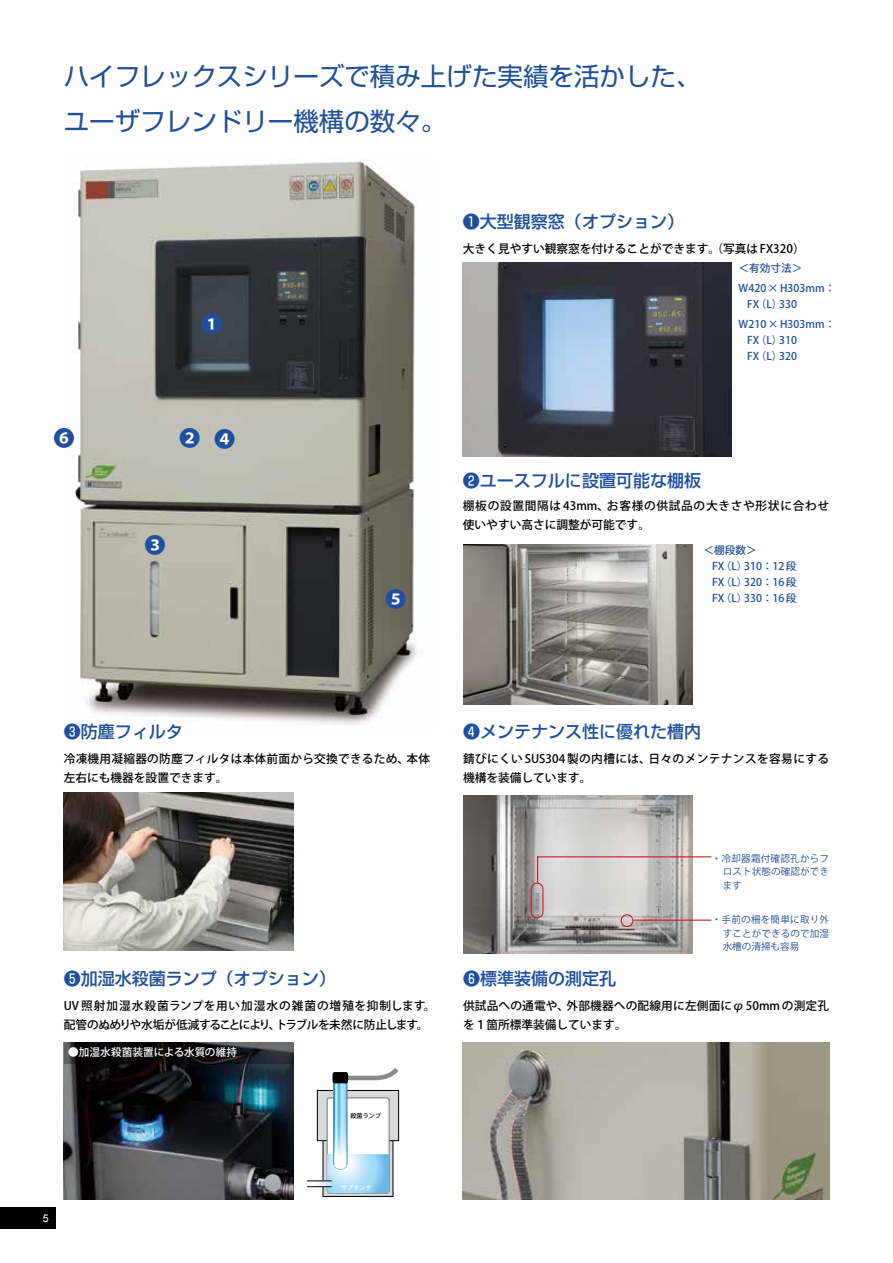
<style>
.page{position:relative;width:893px;height:1263px;background:#fff}
.page>*{position:absolute;margin:0;border:0;box-sizing:border-box;transform-origin:0 0}
.t1{font:25.5px/44.7px "Shin Go Pro";color:#1e5199}
.t2{font:500 21.3px "Koz Go Pr 6 N";color:#1d50a2}
.t3{font:500 16.95px "Shin Go Pro";color:#1d50a2}
.t4{font:500 16.95px "Shin Go Pro";color:#1e5199}
.t5{font:500 11.7px/19.2px "Koz Go Pr 6 N";letter-spacing:.015em;color:#000}
.t6{font:500 11.7px/19.2px "Koz Go Pr 6 N";letter-spacing:.06em;color:#000}
.t7{font:500 11.7px/19.2px "Koz Go Pr 6 N";letter-spacing:.035em;color:#000}
.t8{font:500 10.65px/15.9px "Koz Go Pr 6 N";color:#1e5199}
.t9{font:500 10.65px "Koz Go Pr 6 N";color:#fff}
.t10{font:10.65px "Arial";color:#fff}
.t11{font:9.6px/13.8px "Koz Go Pr 6 N";letter-spacing:.015em;color:#1e5199;text-align:justify}
.t12{font:500 6.15px "Koz Go Pro";color:#000}
.t13{font:500 6.15px "Koz Go Pro";color:#fff}
.s1{color:#1e5199}
</style>
<div class="page">
<div style="left:0;top:1208px;width:55px;height:21px;background:#000"></div>
<img style="left:72px;top:159px;width:345px;height:567px">
<img style="left:463px;top:262px;width:269px;height:195px">
<img style="left:463px;top:544px;width:229px;height:160px">
<img style="left:64px;top:793px;width:229px;height:157px">
<img style="left:463px;top:796px;width:230px;height:157px">
<div style="left:203px;top:315px;width:17px;height:17px;background:#fff;border-radius:50%"></div>
<div style="left:146px;top:536px;width:17px;height:17px;background:#fff;border-radius:50%"></div>
<div style="left:387px;top:591px;width:17px;height:17px;background:#fff;border-radius:50%"></div>
<div style="left:216px;top:430px;width:17px;height:17px;background:#fff;border-radius:50%"></div>
<div style="left:181px;top:429px;width:17px;height:17px;background:#fff;border-radius:50%"></div>
<img style="left:463px;top:1042px;width:366px;height:157px">
<div style="left:531px;top:882px;width:12px;height:36px;border:1px solid #d0121b;border-radius:6px"></div>
<div style="left:621px;top:914px;width:12px;height:13px;border:1px solid #d0121b;border-radius:50%"></div>
<hr style="left:633px;top:919px;width:78px;height:2px;background:#d0121b">
<img style="left:64px;top:1063px;width:229px;height:136px">
<svg style="left:64px;top:1042px;width:229px;height:21px;background:#18181b"></svg>
<div style="left:323px;top:1138px;width:70px;height:58px;background:linear-gradient(to right,#d8d9da,#d8d9da)"></div>
<div style="left:323px;top:1138px;width:70px;height:59px;border:1px solid #000"></div>
<svg style="left:308px;top:1068px;width:92px;height:125px"></svg>
<svg style="left:536px;top:856px;width:176px;height:28px;background:#d6ccca"></svg>
<h1 class="t1" style="left:64px;top:51px;width:639px">ハイフレックスシリーズで積み上げた実績を活かした、ユーザフレンドリー機構の数々。</h1>
<h2 class="t2" style="left:201px;top:312px;width:23px">❶</h2>
<h2 class="t2" style="left:53px;top:426px;width:23px">❻</h2>
<h2 class="t2" style="left:179px;top:427px;width:58px">❷ ❹</h2>
<h2 class="t2" style="left:145px;top:533px;width:23px">❸</h2>
<h2 class="t2" style="left:385px;top:587px;width:23px">❺</h2>
<h3 class="t4" style="left:463px;top:207px;width:223px">❶大型観察窓（オプション）</h3>
<p class="t5" style="left:463px;top:239px;width:343px">大きく見やすい観察窓を付けることができます。（写真は FX320）</p>
<p class="t8" style="left:739px;top:258px;width:98px;line-height:20.2px">＜有効寸法＞<br>W420 × H303mm：</p>
<p class="t8" style="left:739px;top:294px;width:98px;line-height:20.2px;text-indent:9px">FX（L）330<br>W210 × H303mm：</p>
<p class="t8" style="left:747px;top:332px;width:51px">FX（L）310<br>FX（L）320</p>
<h3 class="t3" style="left:463px;top:467px;width:240px">❷ユースフルに設置可能な棚板</h3>
<p class="t6" style="left:463px;top:497px;width:368px">棚板の設置間隔は43mm、お客様の供試品の大きさや形状に合わせ使いやすい高さに調整が可能です。</p>
<p class="t8" style="left:712px;top:543px;width:86px;text-indent:-9px">＜棚段数＞<br>FX（L）310： 12 段<br>FX（L）320： 16 段<br>FX（L）330： 16 段</p>
<h3 class="t4" style="left:64px;top:718px;width:121px">❸防塵フィルタ</h3>
<p class="t5" style="left:64px;top:750px;width:368px">冷凍機用凝縮器の防塵フィルタは本体前面から交換できるため、本体左右にも機器を設置できます。</p>
<h3 class="t4" style="left:64px;top:964px;width:274px">❺加湿水殺菌ランプ（オプション）</h3>
<p class="t5" style="left:64px;top:996px;width:373px">UV照射加湿水殺菌ランプを用い加湿水の雑菌の増殖を抑制します。配管のぬめりや水垢が低減することにより、トラブルを未然に防止します。</p>
<p class="t9" style="left:68px;top:1046px;width:171px">●加湿水殺菌装置による水質の維持</p>
<p class="t12" style="left:351px;top:1111px;width:32px">殺菌ランプ</p>
<p class="t10" style="left:43px;top:1211px;width:7px">5</p>
<p class="t13" style="left:341px;top:1183px;width:32px">サブタンク</p>
<h3 class="t3" style="left:463px;top:718px;width:240px">❹メンテナンス性に優れた<span class="s1">槽内</span></h3>
<p class="t7" style="left:463px;top:750px;width:368px">錆びにくい SUS304 製の内槽には、日々のメンテナンスを容易にする機構を装備しています。</p>
<p class="t11" style="left:723px;top:851px;width:108px;text-indent:-11px">・冷却器霜付確認孔からフロスト状態の確認ができます</p>
<p class="t11" style="left:723px;top:912px;width:108px;text-indent:-11px">・手前の柵を簡単に取り外すことができるので加湿水槽の清掃も容易</p>
<h3 class="t3" style="left:463px;top:964px;width:155px">❻標準装備の測定孔</h3>
<p class="t5" style="left:463px;top:996px;width:368px">供試品への通電や、外部機器への配線用に左側面にφ 50mm の測定孔を１箇所標準装備しています。</p>
</div>
